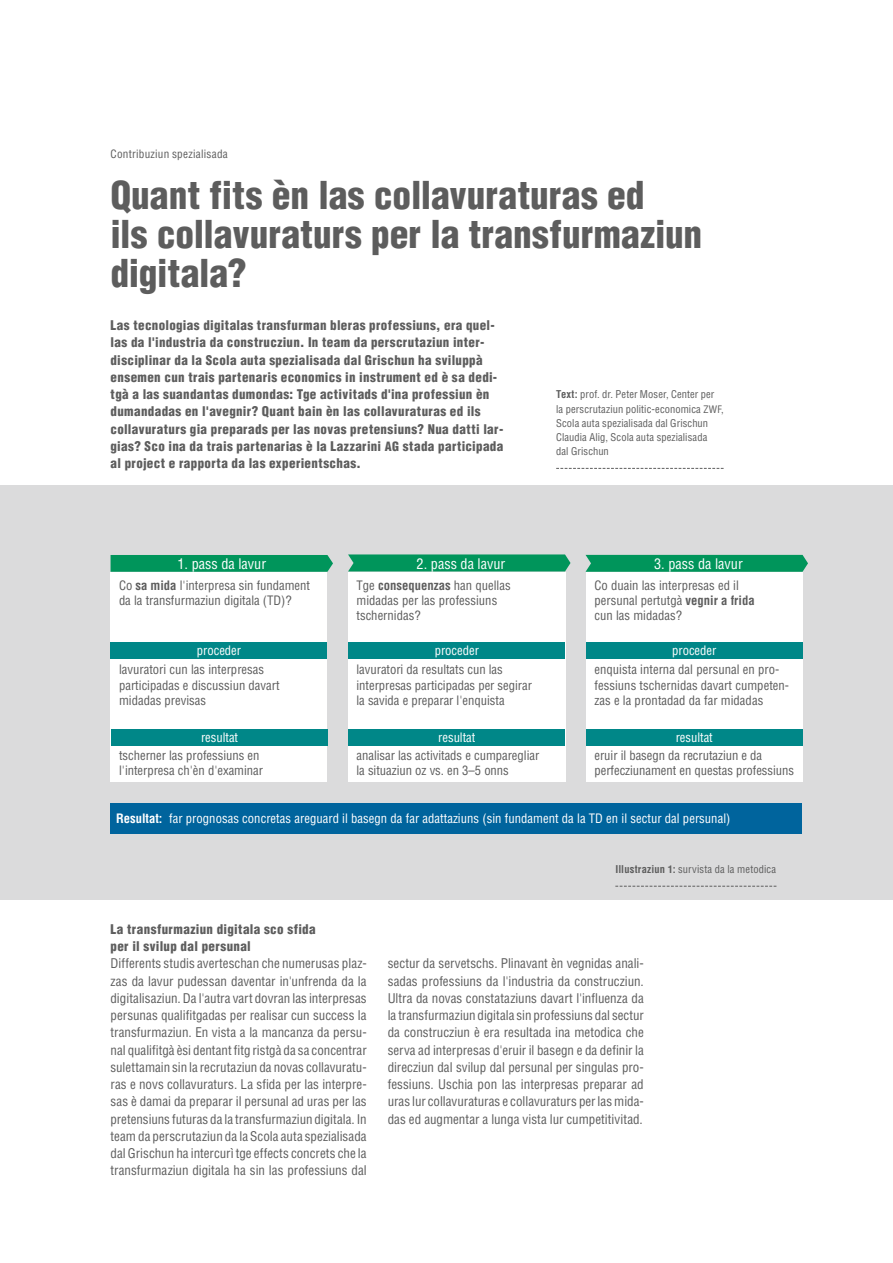
<style>
.page{position:relative;width:893px;height:1263px;background:#fff}
.page>*{position:absolute;margin:0;border:0;box-sizing:border-box;transform-origin:0 0}
.t1{font:900 condensed 37.5px/39px "Helvetica LT Std";color:#5d5d5d}
.t2{font:condensed 14.25px "Helvetica LT Std";color:#fff}
.t3{font:condensed 13.05px/17.2px "Helvetica LT Std";color:#5d5d5d;text-align:justify}
.t4{font:900 condensed 13.05px/17.2px "Helvetica LT Std";letter-spacing:.03em;color:#5d5d5d}
.t5{font:condensed 12.75px/15.1px "Helvetica LT Std";color:#5d5d5d}
.t6{font:condensed 12.75px "Helvetica LT Std";letter-spacing:.005em;color:#fff}
.t7{font:condensed 11.25px "Helvetica LT Std";letter-spacing:.02em;color:#5d5d5d}
.t8{font:condensed 10.5px/14.2px "Helvetica LT Std";letter-spacing:.01em;color:#5d5d5d}
.s1{font-size:12.6px}
.s2{font-weight:700}
.s3{font-size:10.05px}
.s4{font-weight:700;font-size:10.05px}
</style>
<div class="page">
<div style="left:0;top:485px;width:893px;height:414px;background:#dbdbdc"></div>
<svg style="left:556px;top:468px;width:168px;height:1px"></svg>
<svg style="left:615px;top:886px;width:161px;height:1px"></svg>
<div style="left:111px;top:572px;width:216px;height:210px;background:#fff"></div>
<div style="left:348px;top:572px;width:217px;height:210px;background:#fff"></div>
<div style="left:586px;top:572px;width:216px;height:210px;background:#fff"></div>
<div style="left:111px;top:803px;width:691px;height:30px;background:#00649d"></div>
<svg style="left:586px;top:555px;width:222px;height:17px;background:#07975f"></svg>
<svg style="left:111px;top:555px;width:222px;height:17px;background:#05965e"></svg>
<svg style="left:348px;top:554px;width:222px;height:17px;background:#0a9861"></svg>
<div style="left:111px;top:642px;width:216px;height:17px;background:#008788"></div>
<div style="left:111px;top:729px;width:217px;height:16px;background:#008788"></div>
<div style="left:348px;top:642px;width:217px;height:17px;background:#008788"></div>
<div style="left:348px;top:729px;width:217px;height:16px;background:#008788"></div>
<div style="left:586px;top:642px;width:217px;height:17px;background:#008788"></div>
<div style="left:586px;top:729px;width:217px;height:16px;background:#008788"></div>
<p class="t7" style="left:111px;top:146px;width:119px">Contribuziun spezialisada</p>
<h1 class="t1" style="left:111px;top:176px;width:593px">Quant fits èn las collavuraturas ed<br>ils collavuraturs per la transfurmaziun digitala?</h1>
<p class="t4" style="left:111px;top:317px;width:394px">Las tecnologias digitalas transfurman bleras professiuns, era quel&shy;las da l'industria da construcziun. In team da perscrutaziun inter&shy;disciplinar da la Scola auta spezialisada dal Grischun ha sviluppà ensemen cun trais partenaris economics in instrument ed è sa dedi&shy;tgà a las suandantas dumondas: Tge activitads d'ina professiun èn dumandadas en l'avegnir? Quant bain èn las collavuraturas ed ils collavuraturs gia preparads per las novas pretensiuns? Nua datti lar&shy;gias? Sco ina da trais partenarias è la Lazzarini <span class="s1">AG</span> stada participada al project e rapporta da las experientschas.</p>
<p class="t8" style="left:556px;top:387px;width:169px"><span class="s2">Text:</span> prof. dr. Peter Moser, Center per la perscrutaziun politic-economica <span class="s3">ZWF</span>, Scola auta spezialisada dal Grischun Claudia Alig, Scola auta spezialisada<br>dal Grischun</p>
<p class="t2" style="left:177px;top:555px;width:90px">1. pass da lavur</p>
<p class="t2" style="left:417px;top:555px;width:90px">2. pass da lavur</p>
<p class="t2" style="left:654px;top:555px;width:90px">3. pass da lavur</p>
<p class="t5" style="left:119px;top:577px;width:193px">Co <span class="s2">sa mida</span> l'interpresa sin fundament da la transfurmaziun digitala (TD)?</p>
<p class="t5" style="left:356px;top:577px;width:156px">Tge <span class="s2">consequenzas</span> han quellas midadas per las professiuns tschernidas?</p>
<p class="t5" style="left:594px;top:577px;width:162px">Co duain las interpresas ed il persunal pertutgà <span class="s2">vegnir a frida </span>cun las midadas?</p>
<p class="t6" style="left:197px;top:643px;width:46px">proceder</p>
<p class="t6" style="left:435px;top:643px;width:46px">proceder</p>
<p class="t6" style="left:672px;top:643px;width:46px">proceder</p>
<p class="t5" style="left:119px;top:662px;width:162px">lavuratori cun las interpresas participadas e discussiun davart midadas previsas</p>
<p class="t5" style="left:356px;top:662px;width:177px">lavuratori da resultats cun las interpresas participadas per segirar la savida e preparar l'enquista</p>
<p class="t5" style="left:594px;top:662px;width:196px">enquista interna dal persunal en pro&shy;fessiuns tschernidas davart cumpeten&shy;zas e la prontadad da far midadas</p>
<p class="t6" style="left:201px;top:729px;width:39px">resultat</p>
<p class="t6" style="left:438px;top:729px;width:39px">resultat</p>
<p class="t6" style="left:676px;top:729px;width:39px">resultat</p>
<p class="t5" style="left:119px;top:748px;width:145px">tscherner las professiuns en l'interpresa ch'èn d'examinar</p>
<p class="t5" style="left:356px;top:748px;width:184px">analisar las activitads e cumparegliar la situaziun oz vs. en 3–5 onns</p>
<p class="t5" style="left:594px;top:748px;width:201px">eruir il basegn da recrutaziun e da perfecziunament en questas professiuns</p>
<p class="t6" style="left:116px;top:810px;width:616px"><span class="s2">Resultat:</span> far prognosas concretas areguard il basegn da far adattaziuns (sin fundament da la TD en il sectur dal persunal)</p>
<p class="t4" style="left:111px;top:920px;width:207px">La transfurmaziun digitala sco sfida per il svilup dal persunal</p>
<p class="t3" style="left:111px;top:955px;width:258px">Differents studis averteschan che numerusas plaz&shy;zas da lavur pudessan daventar in'unfrenda da la digitalisaziun. Da l'autra vart dovran las interpresas persunas qualifitgadas per realisar cun success la transfurmaziun. En vista a la mancanza da persu&shy;nal qualifitgà èsi dentant fitg ristgà da sa concentrar sulettamain sin la recrutaziun da novas collavuratu&shy;ras e novs collavuraturs. La sfida per las interpre&shy;sas è damai da preparar il persunal ad uras per las pretensiuns futuras da la transfurmaziun digitala. In team da perscrutaziun da la Scola auta spezialisada dal Grischun ha intercurì tge effects concrets che la transfurmaziun digitala ha sin las professiuns dal</p>
<p class="t8" style="left:615px;top:862px;width:162px"><span class="s2">Illustraziun</span> <span class="s4">1</span><span class="s2">:</span> survista da la metodica</p>
<p class="t3" style="left:388px;top:955px;width:258px">sectur da servetschs. Plinavant èn vegnidas anali&shy;sadas professiuns da l'industria da construcziun.<br>Ultra da novas constataziuns davart l'influenza da la transfurmaziun digitala sin professiuns dal sectur da construcziun è era resultada ina metodica che serva ad interpresas d'eruir il basegn e da definir la direcziun dal svilup dal persunal per singulas pro&shy;fessiuns. Uschia pon las interpresas preparar ad uras lur collavuraturas e collavuraturs per las mida&shy;das ed augmentar a lunga vista lur cumpetitivitad.</p>
</div>
